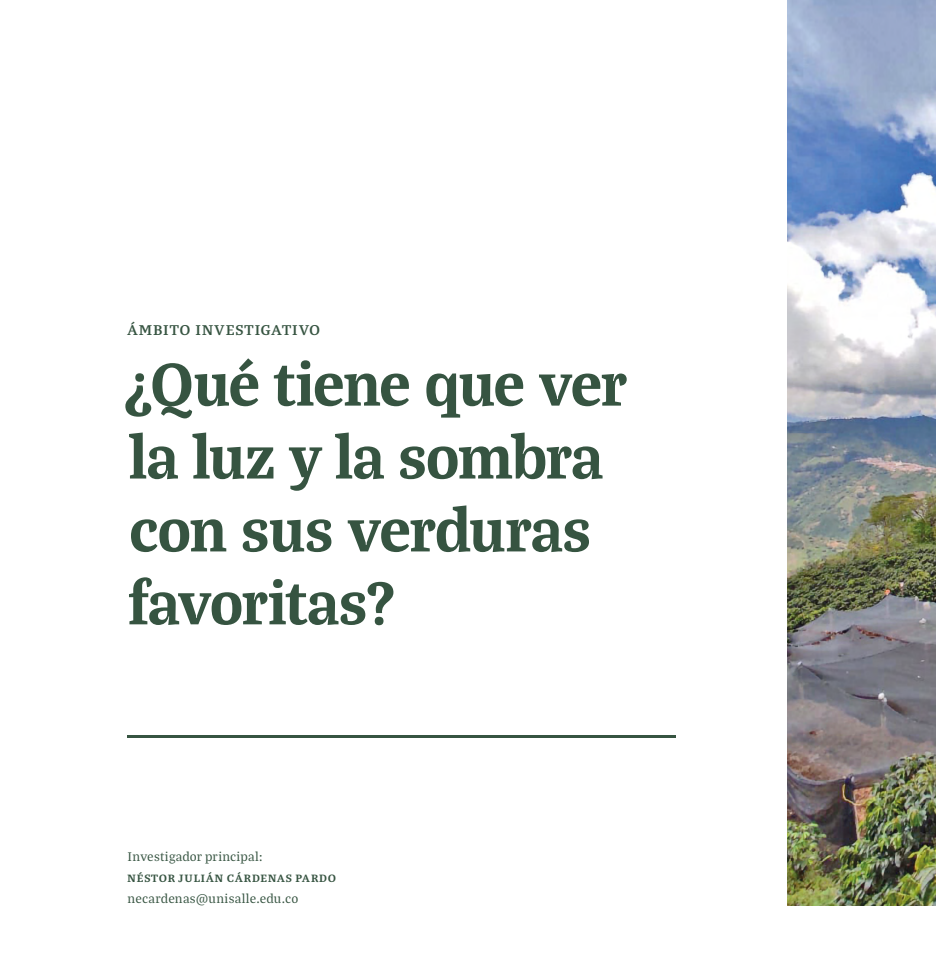
<style>
.page{position:relative;width:936px;height:978px;background:#fff}
.page>*{position:absolute;margin:0;border:0;box-sizing:border-box;transform-origin:0 0}
.T1{font:64.8px/72.9px "Bagatela Dark";letter-spacing:-.01em;color:#365441}
.T1-2{font:600 18px "Bagatela";letter-spacing:.055em;color:#365441}
.Autores{font:13.5px "Bagatela";letter-spacing:.01em;color:#365441}
.Nombre{font:700 13.5px "Bagatela";letter-spacing:.065em;color:#365441}
</style>
<div class="page">
<img style="left:787px;top:0;width:148px;height:906px">
<hr style="left:128px;top:735px;width:548px;height:3px;background:#365441">
<p class="T1-2" style="left:127px;top:317px;width:193px">ÁMBITO INVESTIGATIVO</p>
<p class="T1" style="left:124px;top:344px;width:504px">¿Qué tiene que ver la luz y la sombra con sus verduras favoritas?</p>
<p class="Autores" style="left:128px;top:848px;width:136px">Investigador principal:</p>
<p class="Nombre" style="left:128px;top:869px;width:26px">Néstor</p>
<p class="Nombre" style="left:179px;top:869px;width:75px">Julián Cárdenas</p>
<p class="Nombre" style="left:295px;top:869px;width:17px">Pardo</p>
<p class="Autores" style="left:128px;top:890px;width:172px">necardenas@unisalle.edu.co</p>
</div>
